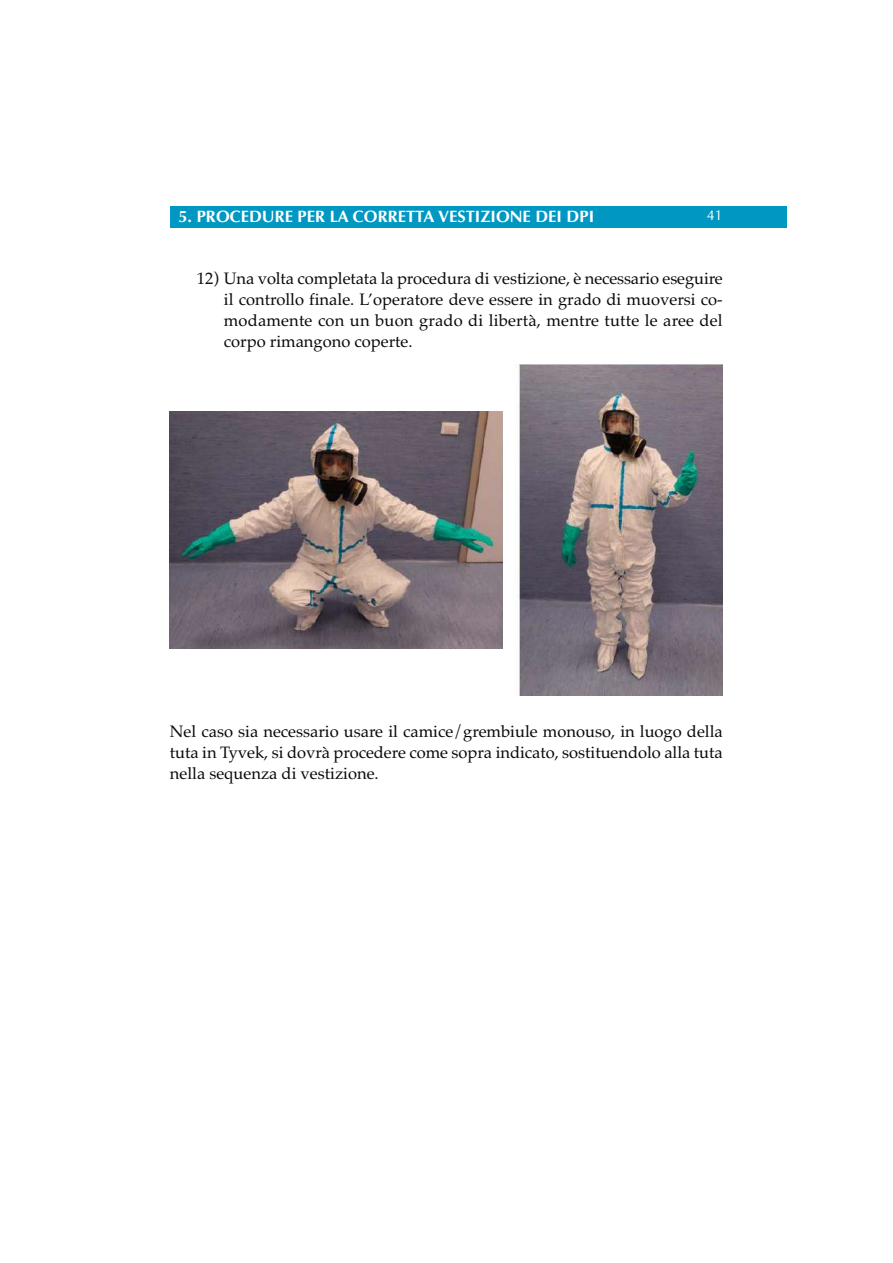
<style>
.page{position:relative;width:893px;height:1263px;background:#fff}
.page>*{position:absolute;margin:0;border:0;box-sizing:border-box;transform-origin:0 0}
.t1{font:16.5px/21px "Palatino";color:#0a0707;text-align:justify}
.t2{font:700 16.5px "Optima";color:#fff}
.t3{font:14.25px "Optima";color:#fff}
</style>
<div class="page">
<div style="left:170px;top:206px;width:616px;height:21px;background:#0098c2"></div>
<img style="left:170px;top:411px;width:333px;height:238px">
<img style="left:515px;top:364px;width:208px;height:332px">
<p class="t2" style="left:178px;top:210px;width:417px">5. PROCEDURE PER LA CORRETTA VESTIZIONE DEI DPI</p>
<p class="t3" style="left:707px;top:210px;width:17px">41</p>
<p class="t1" style="left:224px;top:269px;width:500px;text-indent:-27px">12) Una volta completata la procedura di vestizione, è necessario eseguire il controllo finale. L’operatore deve essere in grado di muoversi co&shy;modamente con un buon grado di libertà, mentre tutte le aree del corpo rimangono coperte.</p>
<p class="t1" style="left:170px;top:722px;width:554px">Nel caso sia necessario usare il camice/grembiule monouso, in luogo della tuta in Tyvek, si dovrà procedere come sopra indicato, sostituendolo alla tuta nella sequenza di vestizione.</p>
</div>
